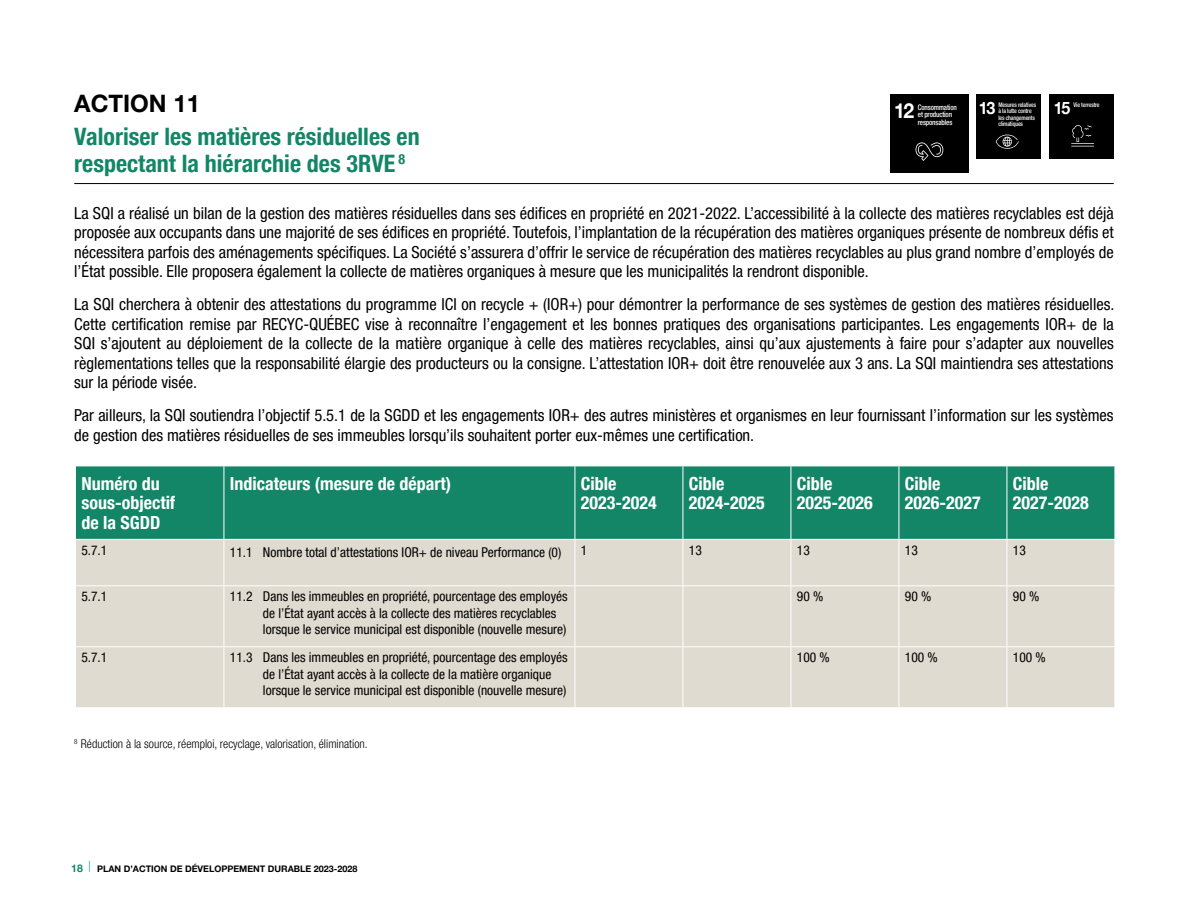
<style>
.page{position:relative;width:1188px;height:918px;background:#fff}
.page>*{position:absolute;margin:0;border:0;box-sizing:border-box;transform-origin:0 0}
.t1{font:700 condensed 24px/33.8px "Helvetica Neue LT Pro";color:#128666}
.t2{font:700 20.7px "Helvetica Neue";color:#fff;scale:.93 1}
.t3{font:700 condensed 18px/19.5px "Helvetica Neue LT Pro";color:#fff}
.t4{font:700 17.1px "Helvetica Neue";color:#fff;scale:.93 1}
.t5{font:condensed 16.5px/19.5px "Helvetica Neue LT Pro";color:#000;text-align:justify}
.t6{font:condensed 13.5px/16.2px "Helvetica Neue LT Pro";color:#000}
.t7{font:300 condensed 12px "Helvetica Neue LT Pro";color:#000}
.t8{font:700 10.5px "Helvetica Neue LT Pro";color:#128666}
.t9{font:700 9px "Helvetica Neue LT Pro";color:#000}
.t10{font:500 condensed 7.5px/7.5px "Helvetica Neue LT Pro";letter-spacing:-.02em;color:#fff;scale:.93 1}
.t11{font:500 condensed 6.3px/6.3px "Helvetica Neue LT Pro";letter-spacing:-.02em;color:#fff;scale:.93 1}
.s1{font-stretch:normal;color:#000}
</style>
<div class="page">
<hr style="left:74px;top:183px;width:1040px;height:1px;background:#000">
<div style="left:890px;top:95px;width:79px;height:78px;background:#000"></div>
<svg style="left:916px;top:142px;width:27px;height:19px"></svg>
<div style="left:977px;top:94px;width:64px;height:65px;background:#000"></div>
<svg style="left:996px;top:135px;width:23px;height:14px"></svg>
<div style="left:1049px;top:94px;width:65px;height:65px;background:#000"></div>
<svg style="left:1071px;top:125px;width:23px;height:22px"></svg>
<div style="left:76px;top:467px;width:1039px;height:72px;background:#128666"></div>
<div style="left:76px;top:540px;width:1039px;height:167px;background:#e0dbd0"></div>
<hr style="left:224px;top:466px;width:1px;height:73px;background:#fff">
<hr style="left:575px;top:466px;width:1px;height:73px;background:#fff">
<hr style="left:683px;top:466px;width:1px;height:73px;background:#fff">
<hr style="left:791px;top:466px;width:1px;height:73px;background:#fff">
<hr style="left:899px;top:466px;width:1px;height:73px;background:#fff">
<hr style="left:1007px;top:466px;width:1px;height:73px;background:#fff">
<hr style="left:224px;top:540px;width:1px;height:45px;background:#fff">
<hr style="left:575px;top:540px;width:1px;height:45px;background:#fff">
<hr style="left:683px;top:540px;width:1px;height:45px;background:#fff">
<hr style="left:791px;top:540px;width:1px;height:45px;background:#fff">
<hr style="left:899px;top:540px;width:1px;height:45px;background:#fff">
<hr style="left:1007px;top:540px;width:1px;height:45px;background:#fff">
<hr style="left:75px;top:585px;width:149px;height:1px;background:#fff">
<hr style="left:224px;top:585px;width:351px;height:1px;background:#fff">
<hr style="left:224px;top:586px;width:1px;height:60px;background:#fff">
<hr style="left:575px;top:585px;width:108px;height:1px;background:#fff">
<hr style="left:575px;top:586px;width:1px;height:60px;background:#fff">
<hr style="left:683px;top:585px;width:108px;height:1px;background:#fff">
<hr style="left:683px;top:586px;width:1px;height:60px;background:#fff">
<hr style="left:791px;top:585px;width:108px;height:1px;background:#fff">
<hr style="left:791px;top:586px;width:1px;height:60px;background:#fff">
<hr style="left:899px;top:585px;width:108px;height:1px;background:#fff">
<hr style="left:899px;top:586px;width:1px;height:60px;background:#fff">
<hr style="left:1007px;top:585px;width:108px;height:1px;background:#fff">
<hr style="left:1007px;top:586px;width:1px;height:60px;background:#fff">
<hr style="left:75px;top:646px;width:149px;height:1px;background:#fff">
<hr style="left:224px;top:646px;width:351px;height:1px;background:#fff">
<hr style="left:224px;top:647px;width:1px;height:60px;background:#fff">
<hr style="left:575px;top:646px;width:108px;height:1px;background:#fff">
<hr style="left:575px;top:647px;width:1px;height:60px;background:#fff">
<hr style="left:683px;top:646px;width:108px;height:1px;background:#fff">
<hr style="left:683px;top:647px;width:1px;height:60px;background:#fff">
<hr style="left:791px;top:646px;width:108px;height:1px;background:#fff">
<hr style="left:791px;top:647px;width:1px;height:60px;background:#fff">
<hr style="left:899px;top:646px;width:108px;height:1px;background:#fff">
<hr style="left:899px;top:647px;width:1px;height:60px;background:#fff">
<hr style="left:1007px;top:646px;width:108px;height:1px;background:#fff">
<hr style="left:1007px;top:647px;width:1px;height:60px;background:#fff">
<h3 class="t1" style="left:74px;top:86px;width:347px"><span class="s1">ACTION 11<br></span>Valoriser les matières résiduelles en</h3>
<h3 class="t1" style="left:74px;top:147px;width:332px">respectant la hiérarchie des 3RVE <sup>8</sup></h3>
<p class="t5" style="left:74px;top:203px;width:1041px">La SQI a réalisé un bilan de la gestion des matières résiduelles dans ses édifices en propriété en 2021-2022. L’accessibilité à la collecte des matières recyclables est déjà proposée aux occupants dans une majorité de ses édifices en propriété. Toutefois, l’implantation de la récupération des matières organiques présente de nombreux défis et nécessitera parfois des aménagements spécifiques. La Société s’assurera d’offrir le service de récupération des matières recyclables au plus grand nombre d’employés de l’État possible. Elle proposera également la collecte de matières organiques à mesure que les municipalités la rendront disponible.</p>
<p class="t5" style="left:74px;top:295px;width:1042px">La SQI cherchera à obtenir des attestations du programme ICI on recycle + (IOR+) pour démontrer la performance de ses systèmes de gestion des matières résiduelles.<br>Cette certification remise par RECYC-QUÉBEC vise à reconnaître l’engagement et les bonnes pratiques des organisations participantes. Les engagements IOR+ de la SQI s’ajoutent au déploiement de la collecte de la matière organique à celle des matières recyclables, ainsi qu’aux ajustements à faire pour s’adapter aux nouvelles règlementations telles que la responsabilité élargie des producteurs ou la consigne. L’attestation IOR+ doit être renouvelée aux 3 ans. La SQI maintiendra ses attestations sur la période visée.</p>
<p class="t5" style="left:74px;top:406px;width:1041px">Par ailleurs, la SQI soutiendra l’objectif 5.5.1 de la SGDD et les engagements IOR+ des autres ministères et organismes en leur fournissant l’information sur les systèmes de gestion des matières résiduelles de ses immeubles lorsqu’ils souhaitent porter eux-mêmes une certification.</p>
<p class="t4" style="left:979px;top:95px;width:19px">13</p>
<p class="t11" style="left:1074px;top:102px;width:30px">Vie terrestre</p>
<p class="t4" style="left:1054px;top:95px;width:19px">15</p>
<p class="t2" style="left:894px;top:95px;width:23px">12</p>
<p class="t11" style="left:998px;top:102px;width:42px">Mesures relatives à la lutte contre les changements climatiques</p>
<p class="t10" style="left:918px;top:103px;width:43px">Consommation et production responsables</p>
<p class="t3" style="left:81px;top:474px;width:95px">Numéro du sous-objectif de la SGDD</p>
<p class="t3" style="left:230px;top:473px;width:223px">Indicateurs (mesure de départ)</p>
<p class="t3" style="left:581px;top:473px;width:77px">Cible<br>2023-2024</p>
<p class="t3" style="left:689px;top:473px;width:77px">Cible<br>2024-2025</p>
<p class="t3" style="left:797px;top:473px;width:77px">Cible<br>2025-2026</p>
<p class="t3" style="left:905px;top:473px;width:77px">Cible<br>2026-2027</p>
<p class="t3" style="left:1013px;top:473px;width:77px">Cible<br>2027-2028</p>
<p class="t6" style="left:81px;top:542px;width:27px">5.7.1</p>
<p class="t6" style="left:230px;top:544px;width:333px">11.1 Nombre total d’attestations IOR+ de niveau Performance (0)</p>
<p class="t6" style="left:581px;top:542px;width:8px">1</p>
<p class="t6" style="left:689px;top:542px;width:14px">13</p>
<p class="t6" style="left:797px;top:542px;width:14px">13</p>
<p class="t6" style="left:905px;top:542px;width:14px">13</p>
<p class="t6" style="left:1013px;top:542px;width:14px">13</p>
<p class="t6" style="left:81px;top:588px;width:27px">5.7.1</p>
<p class="t6" style="left:263px;top:588px;width:306px;text-indent:-33px">11.2 Dans les immeubles en propriété, pourcentage des employés de l’État ayant accès à la collecte des matières recyclables lorsque le service municipal est disponible (nouvelle mesure)</p>
<p class="t6" style="left:797px;top:588px;width:28px">90 %</p>
<p class="t6" style="left:905px;top:588px;width:28px">90 %</p>
<p class="t6" style="left:1013px;top:588px;width:28px">90 %</p>
<p class="t6" style="left:81px;top:649px;width:27px">5.7.1</p>
<p class="t6" style="left:263px;top:649px;width:306px;text-indent:-33px">11.3 Dans les immeubles en propriété, pourcentage des employés de l’État ayant accès à la collecte de la matière organique lorsque le service municipal est disponible (nouvelle mesure)</p>
<p class="t6" style="left:797px;top:649px;width:34px">100 %</p>
<p class="t6" style="left:905px;top:649px;width:34px">100 %</p>
<p class="t6" style="left:1013px;top:649px;width:34px">100 %</p>
<h3 class="t7" style="left:74px;top:737px;width:295px"><sup>8</sup> Réduction à la source, réemploi, recyclage, valorisation, élimination.</h3>
<p class="t8" style="left:71px;top:862px;width:13px">18</p>
<p class="t9" style="left:97px;top:863px;width:262px">PLAN D’ACTION DE DÉVELOPPEMENT DURABLE 2023-2028</p>
</div>
